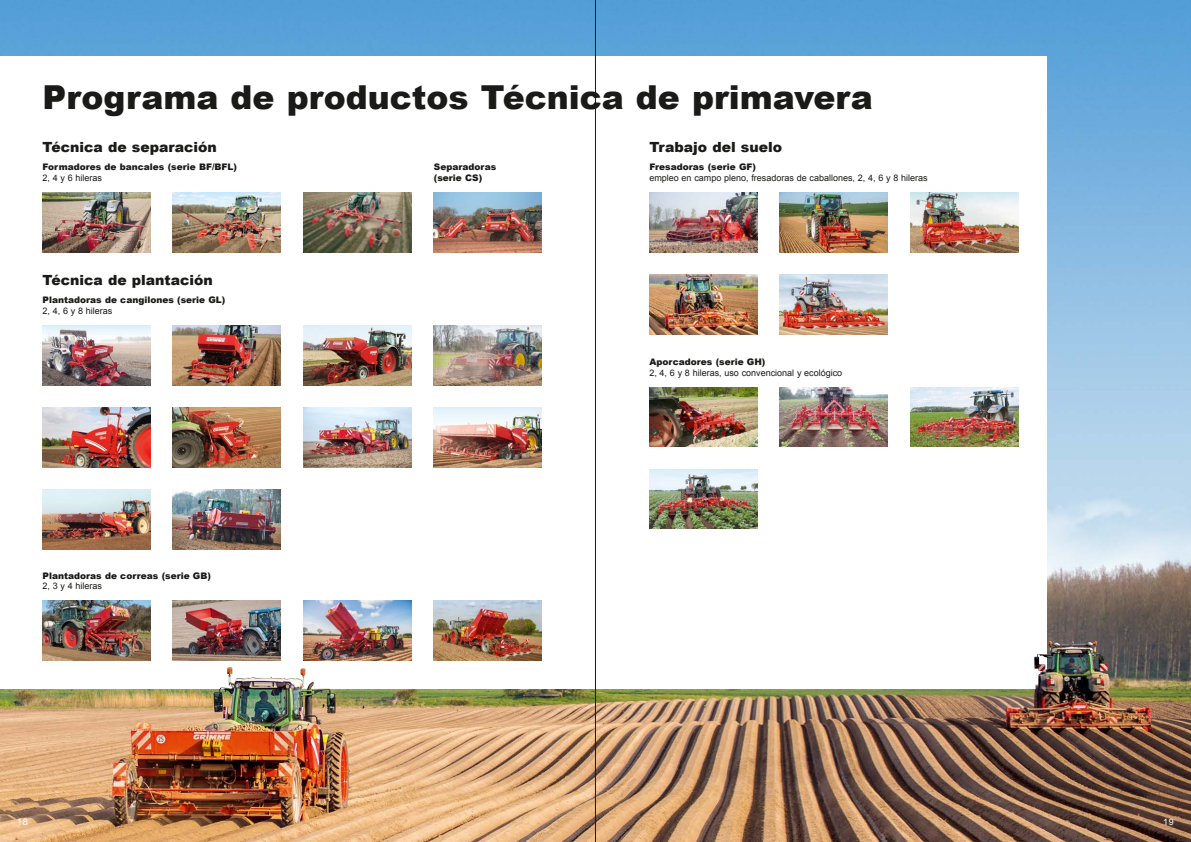
<style>
.page{position:relative;width:1191px;height:842px;background:#fff}
.page>*{position:absolute;margin:0;border:0;box-sizing:border-box;transform-origin:0 0}
.t1{font:900 33px "Arial";color:#1a1a18}
.t2{font:900 14px "Arial";color:#1a1a18}
.t3{font:900 9px/10.8px "Arial";color:#1a1a18}
.t4{font:9px "Arial";color:#1a1a18}
.t5{font:9px "Arial";color:#fff}
</style>
<div class="page">
<img style="left:0;top:0;width:1191px;height:842px">
<div style="left:0;top:57px;width:1046px;height:632px;background:#fff"></div>
<img style="left:1032px;top:640px;width:79px;height:72px">
<img style="left:43px;top:192px;width:107px;height:60px">
<img style="left:43px;top:601px;width:107px;height:59px">
<img style="left:173px;top:601px;width:108px;height:59px">
<img style="left:303px;top:601px;width:108px;height:59px">
<img style="left:434px;top:601px;width:107px;height:59px">
<img style="left:303px;top:192px;width:108px;height:60px">
<img style="left:434px;top:192px;width:107px;height:60px">
<img style="left:173px;top:192px;width:108px;height:60px">
<img style="left:43px;top:408px;width:107px;height:59px">
<img style="left:303px;top:408px;width:108px;height:59px">
<img style="left:173px;top:408px;width:108px;height:59px">
<img style="left:434px;top:408px;width:107px;height:59px">
<img style="left:780px;top:275px;width:107px;height:59px">
<img style="left:43px;top:490px;width:107px;height:59px">
<img style="left:173px;top:490px;width:108px;height:59px">
<img style="left:303px;top:325px;width:108px;height:60px">
<img style="left:434px;top:325px;width:107px;height:60px">
<img style="left:43px;top:325px;width:107px;height:60px">
<img style="left:173px;top:325px;width:108px;height:60px">
<img style="left:649px;top:192px;width:108px;height:60px">
<img style="left:910px;top:192px;width:108px;height:60px">
<img style="left:780px;top:192px;width:107px;height:60px">
<img style="left:649px;top:275px;width:108px;height:59px">
<img style="left:649px;top:387px;width:108px;height:60px">
<img style="left:910px;top:387px;width:108px;height:60px">
<img style="left:780px;top:387px;width:107px;height:60px">
<img style="left:649px;top:469px;width:108px;height:60px">
<hr style="left:595px;top:0;width:1px;height:842px;background:#1a1a18">
<h1 class="t1" style="left:43px;top:73px;width:831px">Programa de productos Técnica de primavera</h1>
<h2 class="t2" style="left:43px;top:137px;width:176px">Técnica de separación</h2>
<p class="t3" style="left:43px;top:161px;width:196px">Formadores de bancales (serie BF/BFL)</p>
<p class="t4" style="left:43px;top:172px;width:61px">2, 4 y 6 hileras</p>
<h2 class="t2" style="left:43px;top:270px;width:172px">Técnica de plantación</h2>
<p class="t3" style="left:43px;top:294px;width:184px">Plantadoras de cangilones (serie GL)</p>
<p class="t4" style="left:43px;top:305px;width:71px">2, 4, 6 y 8 hileras</p>
<p class="t3" style="left:43px;top:570px;width:170px">Plantadoras de correas (serie GB)</p>
<p class="t4" style="left:43px;top:580px;width:61px">2, 3 y 4 hileras</p>
<p class="t3" style="left:434px;top:161px;width:64px">Separadoras (serie CS)</p>
<h2 class="t2" style="left:649px;top:137px;width:134px">Trabajo del suelo</h2>
<p class="t3" style="left:649px;top:161px;width:108px">Fresadoras (serie GF)</p>
<p class="t4" style="left:649px;top:172px;width:280px">empleo en campo pleno, fresadoras de caballones, 2, 4, 6 y 8 hileras</p>
<p class="t3" style="left:649px;top:356px;width:118px">Aporcadores (serie GH)</p>
<p class="t4" style="left:649px;top:367px;width:194px">2, 4, 6 y 8 hileras, uso convencional y ecológico</p>
<p class="t5" style="left:17px;top:816px;width:12px">18</p>
<p class="t5" style="left:1163px;top:816px;width:12px">19</p>
</div>
